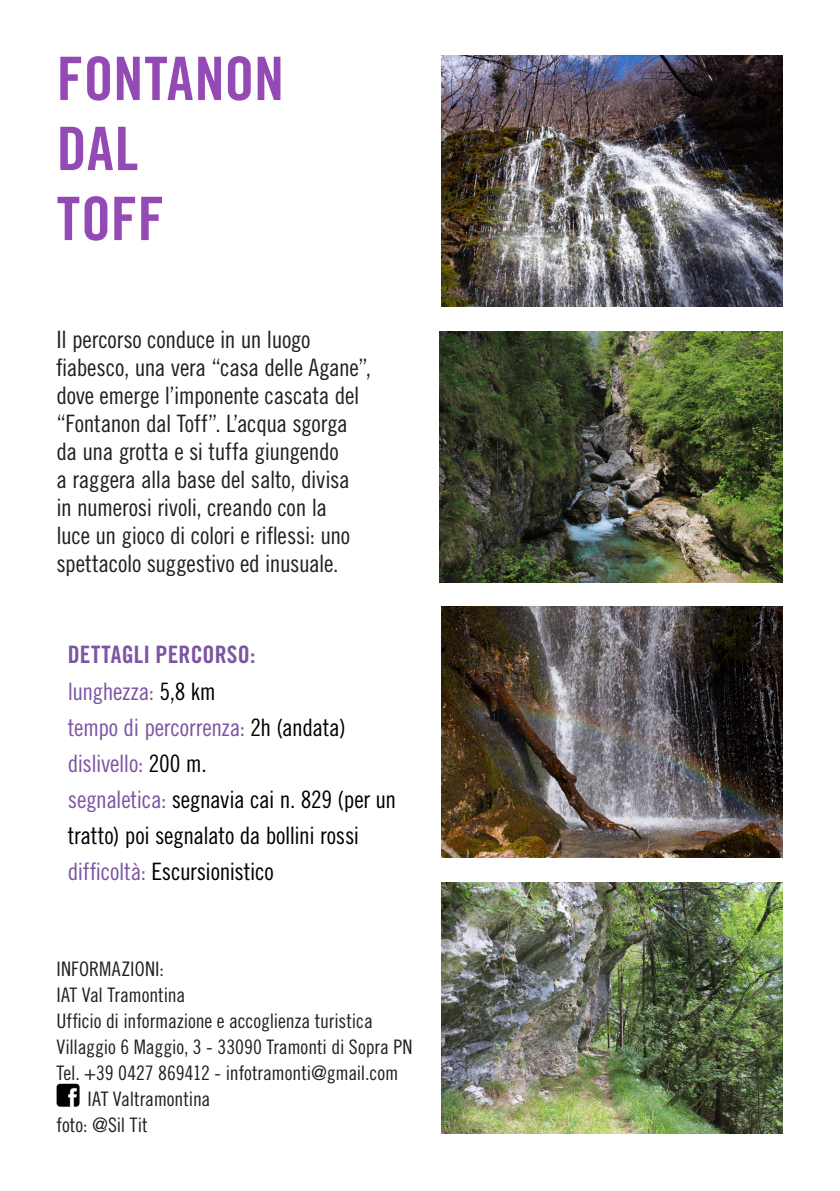
<style>
.page{position:relative;width:840px;height:1191px;background:#fff}
.page>*{position:absolute;margin:0;border:0;box-sizing:border-box;transform-origin:0 0}
.t1{font:60px "Trade Gothic LT Std Bd Cn 20";color:#944ab5}
.t2{font:24px/28px "Trade Gothic LT Std Cn 18";letter-spacing:-.015em;color:#231f20}
.t3{font:24px/36px "Trade Gothic LT Std Cn 18";letter-spacing:-.015em;color:#000}
.t4{font:24px "Trade Gothic LT Std Cn 18";letter-spacing:-.01em;color:#7c54a2}
.t5{font:24px "Trade Gothic LT Std Bd Cn 20";letter-spacing:.01em;color:#7c54a2}
.t6{font:20px "Trade Gothic LT Std Cn 18";letter-spacing:-.005em;color:#231f20}
.s1{color:#000}
.s2{color:#7c54a2}
</style>
<div class="page">
<img style="left:441px;top:55px;width:341px;height:251px">
<img style="left:439px;top:331px;width:343px;height:251px">
<img style="left:441px;top:607px;width:341px;height:251px">
<img style="left:441px;top:882px;width:341px;height:251px">
<img style="left:56px;top:1083px;width:23px;height:23px">
<p class="t1" style="left:57px;top:42px;width:229px">FONTANON</p>
<p class="t1" style="left:57px;top:112px;width:83px">DAL</p>
<p class="t1" style="left:57px;top:182px;width:109px">TOFF</p>
<p class="t2" style="left:56px;top:325px;width:316px">Il percorso conduce in un luogo fiabesco, una vera “casa delle Agane”, dove emerge l’imponente cascata del “Fontanon dal Toff”. L’acqua sgorga da una grotta e si tuffa giungendo<br>a raggera alla base del salto, divisa in numerosi rivoli, creando con la<br>luce un gioco di colori e riflessi: uno spettacolo suggestivo ed inusuale.</p>
<p class="t5" style="left:68px;top:640px;width:189px">DETTAGLI PERCORSO:</p>
<p class="t4" style="left:68px;top:676px;width:149px">lunghezza: <span class="s1">5,8 km</span></p>
<p class="t4" style="left:68px;top:712px;width:279px">tempo di percorrenza: <span class="s1">2h (andata)</span></p>
<p class="t4" style="left:68px;top:748px;width:140px">dislivello: <span class="s1">200 m.</span></p>
<p class="t3" style="left:68px;top:780px;width:330px"><span class="s2">segnaletica:</span> segnavia cai n. 829 (per un tratto) poi segnalato da bollini rossi</p>
<p class="t3" style="left:68px;top:852px;width:207px"><span class="s2">difficoltà:</span> Escursionistico</p>
<p class="t6" style="left:56px;top:956px;width:109px">INFORMAZIONI:</p>
<p class="t6" style="left:56px;top:982px;width:130px">IAT Val Tramontina</p>
<p class="t6" style="left:56px;top:1008px;width:318px">Ufficio di informazione e accoglienza turistica</p>
<p class="t6" style="left:56px;top:1034px;width:357px">Villaggio 6 Maggio, 3 - 33090 Tramonti di Sopra PN</p>
<p class="t6" style="left:56px;top:1060px;width:343px">Tel. +39 0427 869412 - infotramonti@gmail.com</p>
<p class="t6" style="left:87px;top:1086px;width:124px">IAT Valtramontina</p>
<p class="t6" style="left:56px;top:1112px;width:93px">foto: @Sil Tit</p>
</div>
